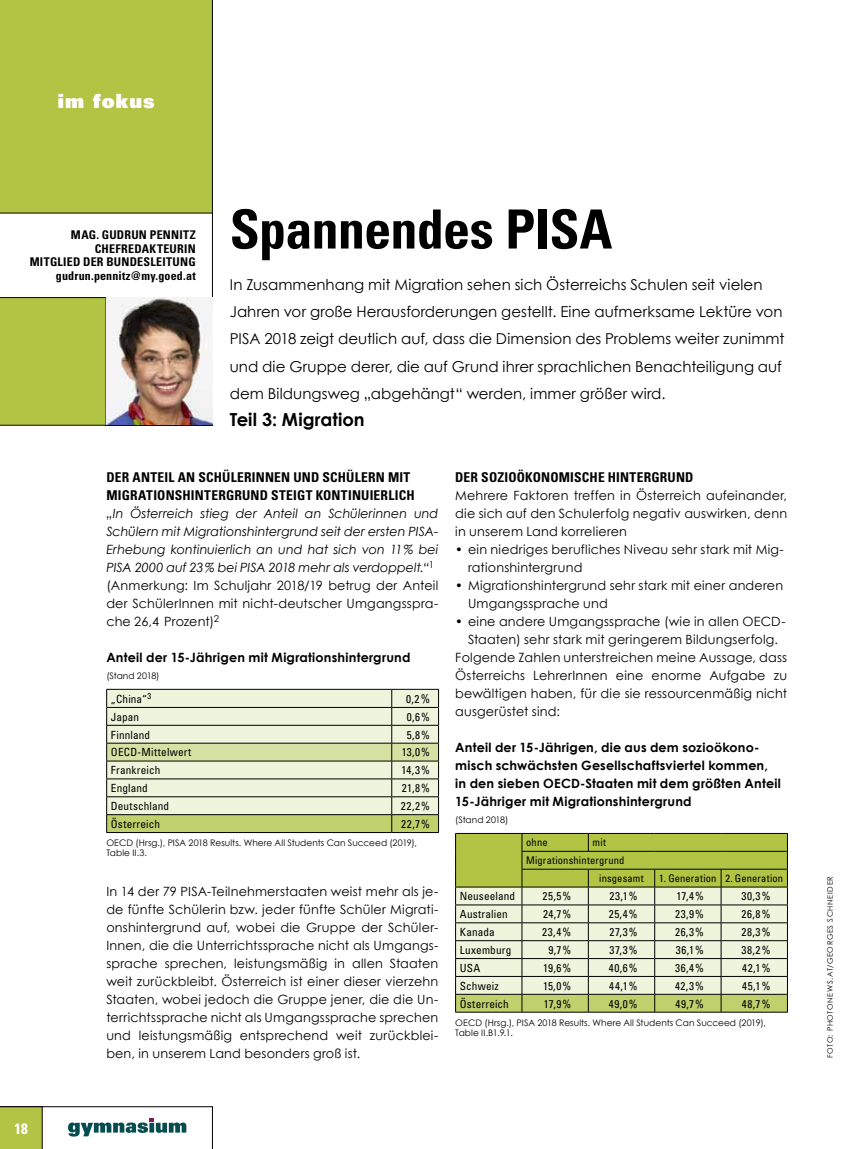
<style>
.page{position:relative;width:851px;height:1149px;background:#fff}
.page>*{position:absolute;margin:0;border:0;box-sizing:border-box;transform-origin:0 0}
.t1{font:700 condensed 54px "Univers";letter-spacing:-.015em;color:#000}
.t2{font:900 19.5px "Univers";letter-spacing:.06em;color:#fff}
.t3{font:700 18px "Century Gothic";letter-spacing:.005em;color:#000}
.t4{font:15px/27px "Century Gothic";color:#000}
.t5{font:700 condensed 15px "Univers";color:#fff}
.t6{font:700 condensed 13.5px/18px "Univers";letter-spacing:.015em;color:#000}
.t7{font:12.75px/18px "Century Gothic";letter-spacing:.015em;color:#000;text-align:justify}
.t8{font:italic 12.75px/18px "Century Gothic";color:#000}
.t9{font:700 12.75px/18px "Century Gothic";letter-spacing:.015em;color:#000}
.t10{font:700 condensed 12px/13.5px "Univers";letter-spacing:.02em;color:#000;text-align:right}
.t11{font:condensed 11.25px "Univers";letter-spacing:.01em;color:#000}
.t12{font:condensed 10.5px "Univers";letter-spacing:.015em;color:#000}
.t13{font:9px/10.5px "Century Gothic";color:#000}
.t14{font:9px "Century Gothic";letter-spacing:-.02em;color:#000}
.t15{font:7.5px "Century Gothic";letter-spacing:.085em;color:#000}
.s1{font-style:normal}
.s2{font-size:12px}
</style>
<div class="page">
<div style="left:0;top:0;width:213px;height:425px;background:#b1c443"></div>
<svg style="left:0;top:213px;width:213px;height:85px"></svg>
<svg style="left:0;top:1106px;width:213px;height:42px"></svg>
<hr style="left:106px;top:832px;width:285px;height:1px;background:#000">
<hr style="left:391px;top:832px;width:48px;height:1px;background:#000">
<hr style="left:106px;top:688px;width:285px;height:1px;background:#000">
<hr style="left:391px;top:688px;width:48px;height:1px;background:#000">
<svg style="left:106px;top:689px;width:333px;height:143px;background:#d7deba"></svg>
<hr style="left:391px;top:814px;width:48px;height:1px;background:#000">
<hr style="left:455px;top:832px;width:67px;height:1px;background:#000">
<hr style="left:522px;top:832px;width:66px;height:1px;background:#000">
<hr style="left:588px;top:832px;width:66px;height:1px;background:#000">
<hr style="left:654px;top:832px;width:67px;height:1px;background:#000">
<hr style="left:721px;top:832px;width:66px;height:1px;background:#000">
<hr style="left:455px;top:1011px;width:67px;height:1px;background:#000">
<hr style="left:522px;top:1011px;width:66px;height:1px;background:#000">
<hr style="left:588px;top:1011px;width:66px;height:1px;background:#000">
<hr style="left:654px;top:1011px;width:67px;height:1px;background:#000">
<svg style="left:455px;top:833px;width:333px;height:178px;background:#c8d297"></svg>
<hr style="left:721px;top:1011px;width:66px;height:1px;background:#000">
<img style="left:106px;top:298px;width:106px;height:127px">
<h2 class="t2" style="left:58px;top:88px;width:98px">im fokus</h2>
<p class="t10" style="left:30px;top:228px;width:167px">MAG. GUDRUN PENNITZ<br>CHEFREDAKTEURIN<br>MITGLIED DER BUNDESLEITUNG gudrun.pennitz@my.goed.at</p>
<h1 class="t1" style="left:230px;top:196px;width:384px">Spannendes PISA</h1>
<p class="t4" style="left:230px;top:271px;width:556px">In Zusammenhang mit Migration sehen sich Österreichs Schulen seit vielen Jahren vor große Herausforderungen gestellt. Eine aufmerksame Lektüre von PISA 2018 zeigt deutlich auf, dass die Dimension des Problems weiter zunimmt und die Gruppe derer, die auf Grund ihrer sprachlichen Benachteiligung auf dem Bildungsweg „abgehängt“ werden, immer größer wird.</p>
<h3 class="t3" style="left:230px;top:407px;width:136px">Teil 3: Migration</h3>
<p class="t5" style="left:15px;top:1118px;width:15px">18</p>
<p class="t6" style="left:106px;top:467px;width:310px">DER ANTEIL AN SCHÜLERINNEN UND SCHÜLERN MIT<br>MIGRATIONSHINTERGRUND STEIGT KONTINUIERLICH</p>
<p class="t8" style="left:106px;top:504px;width:333px">„In Österreich stieg der Anteil an Schülerinnen und Schülern mit Migrationshintergrund seit der ersten PISA-Erhebung kontinuierlich an und hat sich von 11% bei PISA 2000 auf 23% bei PISA 2018 mehr als verdoppelt.“<sup>1 </sup><span class="s1">(Anmerkung: Im Schuljahr 2018/19 betrug der Anteil der SchülerInnen mit nicht-deutscher Umgangsspra&shy;che 26,4 Prozent)</span><sup>2</sup></p>
<p class="t9" style="left:106px;top:647px;width:305px">Anteil der 15-Jährigen mit Migrationshintergrund</p>
<p class="t14" style="left:106px;top:669px;width:55px">(Stand 2018)</p>
<p class="t11" style="left:111px;top:691px;width:42px">„China“<sup>3</sup></p>
<p class="t11" style="left:406px;top:691px;width:25px">0,2<span class="s2">%</span></p>
<p class="t11" style="left:111px;top:709px;width:30px">Japan</p>
<p class="t11" style="left:406px;top:709px;width:25px">0,6%</p>
<p class="t11" style="left:111px;top:727px;width:41px">Finnland</p>
<p class="t11" style="left:406px;top:727px;width:25px">5,8%</p>
<p class="t11" style="left:111px;top:745px;width:82px">OECD-Mittelwert</p>
<p class="t11" style="left:401px;top:745px;width:30px">13,0%</p>
<p class="t11" style="left:111px;top:763px;width:51px">Frankreich</p>
<p class="t11" style="left:401px;top:763px;width:30px">14,3%</p>
<p class="t11" style="left:111px;top:780px;width:38px">England</p>
<p class="t11" style="left:402px;top:780px;width:30px">21,8%</p>
<p class="t11" style="left:111px;top:798px;width:60px">Deutschland</p>
<p class="t11" style="left:401px;top:798px;width:31px">22,2%</p>
<p class="t11" style="left:111px;top:816px;width:51px">Österreich</p>
<p class="t11" style="left:401px;top:816px;width:30px">22,7%</p>
<p class="t13" style="left:106px;top:837px;width:312px">OECD (Hrsg.), PISA 2018 Results. Where All Students Can Succeed (2019),<br>Table II.3.</p>
<p class="t7" style="left:106px;top:882px;width:333px">In 14 der 79 PISA-Teilnehmerstaaten weist mehr als je&shy;de fünfte Schülerin bzw. jeder fünfte Schüler Migrati&shy;onshintergrund auf, wobei die Gruppe der Schüler-Innen, die die Unterrichtssprache nicht als Umgangs&shy;sprache sprechen, leistungsmäßig in allen Staaten weit zurückbleibt. Österreich ist einer dieser vierzehn Staaten, wobei jedoch die Gruppe jener, die die Un&shy;terrichtssprache nicht als Umgangssprache sprechen und leistungsmäßig entsprechend weit zurückblei&shy;ben, in unserem Land besonders groß ist.</p>
<p class="t6" style="left:455px;top:467px;width:239px">DER SOZIOÖKONOMISCHE HINTERGRUND</p>
<p class="t7" style="left:455px;top:486px;width:333px">Mehrere Faktoren treffen in Österreich aufeinander, die sich auf den Schulerfolg negativ auswirken, denn in unserem Land korrelieren</p>
<p class="t7" style="left:468px;top:540px;width:317px;text-indent:-13px">• ein niedriges berufliches Niveau sehr stark mit Mig&shy;rationshintergrund</p>
<p class="t7" style="left:468px;top:576px;width:316px;text-indent:-13px">• Migrationshintergrund sehr stark mit einer anderen<br>Umgangssprache und</p>
<p class="t7" style="left:455px;top:612px;width:332px">• eine andere Umgangssprache (wie in allen OECD-</p>
<p class="t7" style="left:468px;top:630px;width:311px">Staaten) sehr stark mit geringerem Bildungserfolg.</p>
<p class="t7" style="left:455px;top:648px;width:333px">Folgende Zahlen unterstreichen meine Aussage, dass</p>
<p class="t7" style="left:455px;top:666px;width:333px">Österreichs LehrerInnen eine enorme Aufgabe zu</p>
<p class="t7" style="left:455px;top:684px;width:333px">bewältigen haben, für die sie ressourcenmäßig nicht</p>
<p class="t7" style="left:455px;top:702px;width:106px">ausgerüstet sind:</p>
<p class="t9" style="left:455px;top:737px;width:327px">Anteil der 15-Jährigen, die aus dem sozioökono&shy;misch schwächsten Gesellschaftsviertel kommen, in den sieben OECD-Staaten mit dem größten Anteil 15-Jähriger mit Migrationshintergrund</p>
<p class="t14" style="left:455px;top:813px;width:55px">(Stand 2018)</p>
<p class="t12" style="left:526px;top:835px;width:23px">ohne</p>
<p class="t12" style="left:592px;top:835px;width:15px">mit</p>
<p class="t12" style="left:526px;top:853px;width:100px">Migrationshintergrund</p>
<p class="t12" style="left:599px;top:871px;width:46px">insgesamt</p>
<p class="t12" style="left:659px;top:871px;width:125px">1. Generation 2. Generation</p>
<p class="t11" style="left:460px;top:888px;width:57px">Neuseeland</p>
<p class="t11" style="left:542px;top:888px;width:30px">25,5%</p>
<p class="t11" style="left:609px;top:888px;width:30px">23,1%</p>
<p class="t11" style="left:676px;top:888px;width:29px">17,4%</p>
<p class="t11" style="left:741px;top:888px;width:30px">30,3%</p>
<p class="t11" style="left:460px;top:906px;width:49px">Australien</p>
<p class="t11" style="left:543px;top:906px;width:30px">24,7%</p>
<p class="t11" style="left:608px;top:906px;width:30px">25,4%</p>
<p class="t11" style="left:675px;top:906px;width:30px">23,9%</p>
<p class="t11" style="left:741px;top:906px;width:30px">26,8%</p>
<p class="t11" style="left:460px;top:924px;width:36px">Kanada</p>
<p class="t11" style="left:542px;top:924px;width:31px">23,4%</p>
<p class="t11" style="left:609px;top:924px;width:30px">27,3%</p>
<p class="t11" style="left:675px;top:924px;width:30px">26,3%</p>
<p class="t11" style="left:741px;top:924px;width:30px">28,3%</p>
<p class="t11" style="left:460px;top:942px;width:53px">Luxemburg</p>
<p class="t11" style="left:548px;top:942px;width:24px">9,7%</p>
<p class="t11" style="left:609px;top:942px;width:30px">37,3%</p>
<p class="t11" style="left:675px;top:942px;width:30px">36,1%</p>
<p class="t11" style="left:741px;top:942px;width:30px">38,2%</p>
<p class="t11" style="left:460px;top:960px;width:22px">USA</p>
<p class="t11" style="left:543px;top:960px;width:30px">19,6%</p>
<p class="t11" style="left:608px;top:960px;width:30px">40,6%</p>
<p class="t11" style="left:675px;top:960px;width:30px">36,4%</p>
<p class="t11" style="left:742px;top:960px;width:30px">42,1%</p>
<p class="t11" style="left:459px;top:978px;width:40px">Schweiz</p>
<p class="t11" style="left:543px;top:978px;width:30px">15,0%</p>
<p class="t11" style="left:609px;top:978px;width:30px">44,1%</p>
<p class="t11" style="left:675px;top:978px;width:30px">42,3%</p>
<p class="t11" style="left:742px;top:978px;width:30px">45,1%</p>
<p class="t11" style="left:459px;top:996px;width:51px">Österreich</p>
<p class="t11" style="left:543px;top:996px;width:29px">17,9%</p>
<p class="t11" style="left:608px;top:996px;width:30px">49,0%</p>
<p class="t11" style="left:675px;top:996px;width:30px">49,7%</p>
<p class="t11" style="left:741px;top:996px;width:30px">48,7%</p>
<p class="t13" style="left:455px;top:1016px;width:312px">OECD (Hrsg.), PISA 2018 Results. Where All Students Can Succeed (2019),<br>Table II.B1.9.1.</p>
<p class="t15" style="left:825px;top:1057px;width:183px;rotate:-90deg">FOTO: PHOTONEWS.AT/GEORGES SCHNEIDER</p>
</div>
